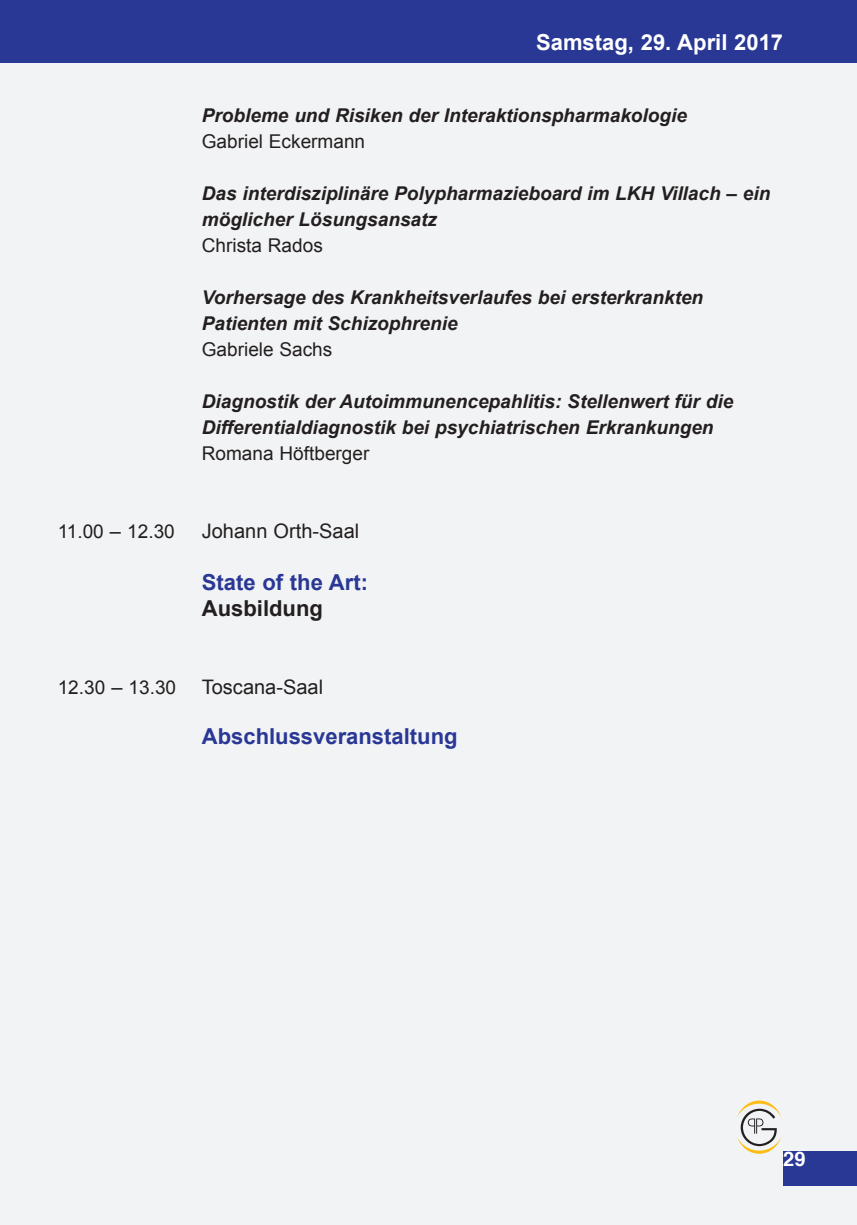
<style>
.page{position:relative;width:857px;height:1225px;background:#fff}
.page>*{position:absolute;margin:0;border:0;box-sizing:border-box;transform-origin:0 0}
.t1{font:700 22px "Arial";color:#293795}
.t2{font:700 22px "Arial";color:#fff}
.t3{font:700 22px "Arial";color:#231f20}
.t4{font:20px "Arial";color:#231f20}
.t5{font:700 20px "Helvetica";color:#fff}
.t6{font:italic 700 19px/26px "Arial";color:#231f20}
.t7{font:19px "Arial";color:#231f20}
.s1{font-size:20px}
</style>
<div class="page">
<div style="left:0;top:0;width:856px;height:1225px;background:#f2f3f4"></div>
<div style="left:782px;top:1151px;width:74px;height:34px;background:#293795"></div>
<svg style="left:737px;top:1100px;width:44px;height:53px"></svg>
<div style="left:0;top:0;width:856px;height:62px;background:#293795"></div>
<p class="t2" style="left:536px;top:28px;width:248px">Samstag, 29. April 2017</p>
<p class="t6" style="left:202px;top:103px;width:486px">Probleme und Risiken der Interaktionspharmakologie</p>
<p class="t7" style="left:202px;top:129px;width:165px">Gabriel Eckermann</p>
<p class="t6" style="left:202px;top:181px;width:569px">Das interdisziplinäre Polypharmazieboard im LKH Villach – ein möglicher Lösungsansatz</p>
<p class="t7" style="left:202px;top:232px;width:122px">Christa Rados</p>
<p class="t6" style="left:202px;top:285px;width:502px">Vorhersage des Krankheitsverlaufes bei ersterkrankten<br>Patienten mit Schizophrenie</p>
<p class="t7" style="left:202px;top:336px;width:132px">Gabriele Sachs</p>
<p class="t6" style="left:202px;top:389px;width:532px">Diagnostik der Autoimmunencepahlitis: Stellenwert für die<br>Differentialdiagnostik bei psychiatrischen Erkrankungen</p>
<p class="t7" style="left:202px;top:440px;width:169px">Romana Höftberger</p>
<p class="t7" style="left:58px;top:518px;width:119px">11.00 <span class="s1">–</span> 12.30</p>
<p class="t4" style="left:202px;top:518px;width:159px">Johann Orth-Saal</p>
<p class="t1" style="left:202px;top:567px;width:168px">State of the Art:</p>
<p class="t3" style="left:202px;top:593px;width:122px">Ausbildung</p>
<p class="t7" style="left:58px;top:675px;width:120px">12.30 <span class="s1">–</span> 13.30</p>
<p class="t4" style="left:202px;top:674px;width:123px">Toscana-Saal</p>
<p class="t1" style="left:202px;top:721px;width:257px">Abschlussveranstaltung</p>
<p class="t5" style="left:782px;top:1143px;width:24px">29</p>
</div>
